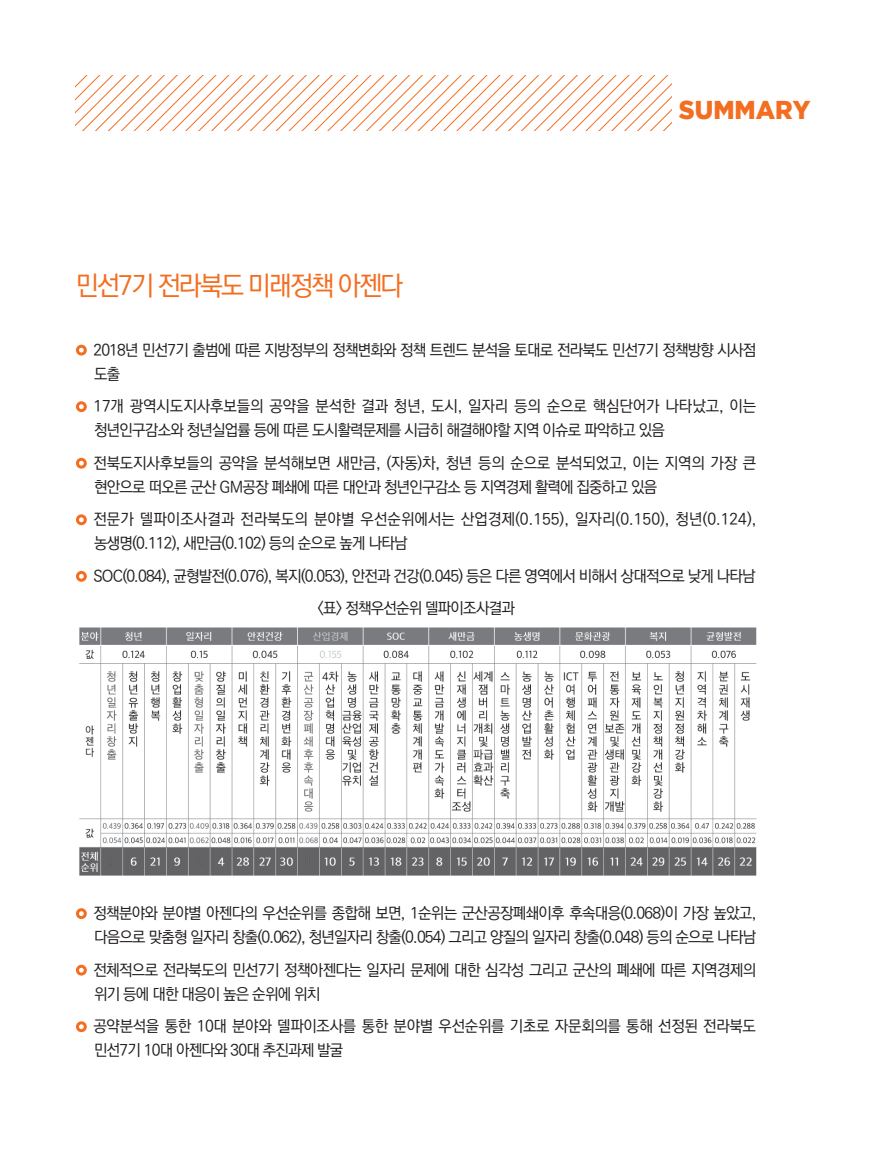
<style>
.page{position:relative;width:893px;height:1149px;background:#fff}
.page>*{position:absolute;margin:0;border:0;box-sizing:border-box;transform-origin:0 0}
.t1{font:500 27px "Ko Pub Dotum";letter-spacing:-.075em;color:#f36e21}
.t2{font:900 25.8px "Gotham";color:#f36e21;scale:.95 1}
.t3{font:500 15.75px/24px "Ko Pub Dotum";letter-spacing:-.05em;color:#231f20}
.t4{font:500 15.75px/24px "Ko Pub Dotum";letter-spacing:-.03em;color:#231f20}
.t5{font:500 15.75px/24px "Ko Pub Dotum";letter-spacing:-.01em;color:#231f20}
.t6{font:500 15.75px/24px "Ko Pub Dotum";letter-spacing:.005em;color:#231f20}
.t7{font:500 15.75px/24px "Ko Pub Dotum";letter-spacing:-.02em;color:#231f20}
</style>
<div class="page">
<svg style="left:76px;top:75px;width:595px;height:55px"></svg>
<div style="left:76px;top:344px;width:11px;height:11px;border:3px solid #f36e21;border-radius:50%"></div>
<div style="left:76px;top:401px;width:11px;height:11px;border:3px solid #f36e21;border-radius:50%"></div>
<div style="left:76px;top:457px;width:11px;height:11px;border:3px solid #f36e21;border-radius:50%"></div>
<div style="left:76px;top:514px;width:11px;height:11px;border:3px solid #f36e21;border-radius:50%"></div>
<div style="left:76px;top:570px;width:11px;height:11px;border:3px solid #f36e21;border-radius:50%"></div>
<img style="left:78px;top:627px;width:679px;height:249px">
<div style="left:76px;top:907px;width:11px;height:11px;border:3px solid #f36e21;border-radius:50%"></div>
<div style="left:76px;top:964px;width:11px;height:11px;border:3px solid #f36e21;border-radius:50%"></div>
<div style="left:76px;top:1020px;width:11px;height:11px;border:3px solid #f36e21;border-radius:50%"></div>
<h1 class="t1" style="left:76px;top:272px;width:329px">민선7기 전라북도 미래정책 아젠다</h1>
<h2 class="t2" style="left:679px;top:95px;width:121px">SUMMARY</h2>
<p class="t3" style="left:93px;top:338px;width:664px">2018년 민선7기 출범에 따른 지방정부의 정책변화와 정책 트렌드 분석을 토대로 전라북도 민선7기 정책방향 시사점 도출</p>
<p class="t4" style="left:93px;top:394px;width:664px">17개 광역시도지사후보들의 공약을 분석한 결과 청년, 도시, 일자리 등의 순으로 핵심단어가 나타났고, 이는 청년인구감소와 청년실업률 등에 따른 도시활력문제를 시급히 해결해야할 지역 이슈로 파악하고 있음</p>
<p class="t5" style="left:93px;top:451px;width:664px">전북도지사후보들의 공약을 분석해보면 새만금, (자동)차, 청년 등의 순으로 분석되었고, 이는 지역의 가장 큰 현안으로 떠오른 군산 GM공장 폐쇄에 따른 대안과 청년인구감소 등 지역경제 활력에 집중하고 있음</p>
<p class="t6" style="left:93px;top:507px;width:665px">전문가 델파이조사결과 전라북도의 분야별 우선순위에서는 산업경제(0.155), 일자리(0.150), 청년(0.124), 농생명(0.112), 새만금(0.102) 등의 순으로 높게 나타남</p>
<p class="t3" style="left:317px;top:560px;width:440px;line-height:32.5px;text-indent:-224px">SOC(0.084), 균형발전(0.076), 복지(0.053), 안전과 건강(0.045) 등은 다른 영역에서 비해서 상대적으로 낮게 나타남 &lt;표&gt; 정책우선순위 델파이조사결과</p>
<p class="t3" style="left:93px;top:901px;width:664px">정책분야와 분야별 아젠다의 우선순위를 종합해 보면, 1순위는 군산공장폐쇄이후 후속대응(0.068)이 가장 높았고, 다음으로 맞춤형 일자리 창출(0.062), 청년일자리 창출(0.054) 그리고 양질의 일자리 창출(0.048) 등의 순으로 나타남</p>
<p class="t3" style="left:93px;top:957px;width:664px">전체적으로 전라북도의 민선7기 정책아젠다는 일자리 문제에 대한 심각성 그리고 군산의 폐쇄에 따른 지역경제의 위기 등에 대한 대응이 높은 순위에 위치</p>
<p class="t7" style="left:93px;top:1014px;width:664px">공약분석을 통한 10대 분야와 델파이조사를 통한 분야별 우선순위를 기초로 자문회의를 통해 선정된 전라북도 민선7기 10대 아젠다와 30대 추진과제 발굴</p>
</div>
